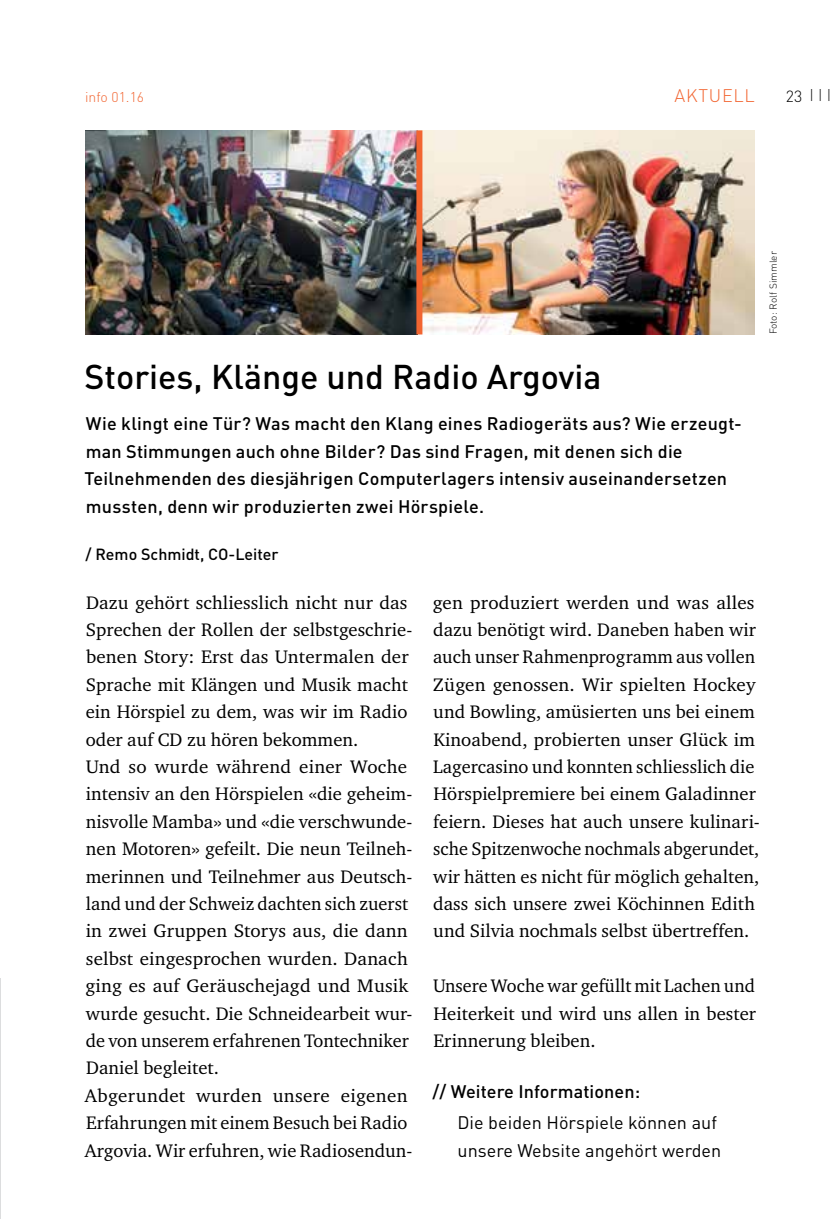
<style>
.page{position:relative;width:840px;height:1219px;background:#fff}
.page>*{position:absolute;margin:0;border:0;box-sizing:border-box;transform-origin:0 0}
.t1{font:500 34px "DIN";color:#000}
.t2{font:18.6px/27.4px "Charter ITC";letter-spacing:.005em;color:#000}
.t3{font:500 18px/27.4px "DIN";letter-spacing:.015em;color:#000}
.t4{font:18px/27.4px "DIN";color:#000}
.t5{font:300 18px "DIN";letter-spacing:.04em;color:#f26531}
.t6{font:500 16px "DIN";color:#000}
.t7{font:300 14px "DIN";color:#f26531}
.t8{font:300 14px "DIN";color:#000}
.t9{font:300 10px "DIN";color:#000}
.s1{font-size:16px}
</style>
<div class="page">
<hr style="left:0;top:978px;width:1px;height:241px;background:#dcddde">
<img style="left:85px;top:130px;width:331px;height:204px">
<img style="left:422px;top:130px;width:332px;height:204px">
<div style="left:416px;top:130px;width:6px;height:204px;background:#f26531"></div>
<p class="t7" style="left:85px;top:87px;width:60px">info 01.16</p>
<p class="t5" style="left:674px;top:83px;width:82px">AKTUELL</p>
<p class="t8" style="left:785px;top:86px;width:47px"><span class="s1">23</span> |||</p>
<h1 class="t1" style="left:84px;top:354px;width:518px">Stories, Klänge und Radio Argovia</h1>
<p class="t3" style="left:84px;top:410px;width:658px">Wie klingt eine Tür? Was macht den Klang eines Radiogeräts aus? Wie erzeugt&shy;man Stimmungen auch ohne Bilder? Das sind Fragen, mit denen sich die Teilnehmenden des diesjährigen Computerlagers intensiv auseinandersetzen mussten, denn wir produzierten zwei Hörspiele.</p>
<p class="t6" style="left:85px;top:543px;width:194px">/ Remo Schmidt, CO-Leiter</p>
<p class="t9" style="left:766px;top:334px;width:85px;rotate:-90deg">Foto: Rolf Simmler</p>
<p class="t2" style="left:85px;top:588px;width:329px">Dazu gehört schliesslich nicht nur das Sprechen der Rollen der selbstgeschrie&shy;benen Story: Erst das Untermalen der Sprache mit Klängen und Musik macht ein Hörspiel zu dem, was wir im Radio oder auf CD zu hören bekommen.<br>Und so wurde während einer Woche intensiv an den Hörspielen «die geheim&shy;nisvolle Mamba» und «die verschwunde&shy;nen Motoren» gefeilt. Die neun Teilneh&shy;merinnen und Teilnehmer aus Deutsch&shy;land und der Schweiz dachten sich zuerst in zwei Gruppen Storys aus, die dann selbst eingesprochen wurden. Danach ging es auf Geräuschejagd und Musik wurde gesucht. Die Schneidearbeit wur&shy;de von unserem erfahrenen Tontechniker Daniel begleitet.<br>Abgerundet wurden unsere eigenen Erfahrungen mit einem Besuch bei Radio Argovia. Wir erfuhren, wie Radiosendun-</p>
<p class="t2" style="left:432px;top:588px;width:328px">gen produziert werden und was alles dazu benötigt wird. Daneben haben wir auch unser Rahmenprogramm aus vollen Zügen genossen. Wir spielten Hockey und Bowling, amüsierten uns bei einem Kinoabend, probierten unser Glück im Lagercasino und konnten schliesslich die Hörspielpremiere bei einem Galadinner feiern. Dieses hat auch unsere kulinari&shy;sche Spitzenwoche nochmals abgerundet, wir hätten es nicht für möglich gehalten, dass sich unsere zwei Köchinnen Edith und Silvia nochmals selbst übertreffen.</p>
<p class="t2" style="left:433px;top:972px;width:324px;text-align:justify">Unsere Woche war gefüllt mit Lachen und Heiterkeit und wird uns allen in bester Erinnerung bleiben.</p>
<p class="t3" style="left:432px;top:1077px;width:209px">// Weitere Informationen:</p>
<p class="t4" style="left:457px;top:1109px;width:265px">Die beiden Hörspiele können auf unsere Website angehört werden</p>
</div>
